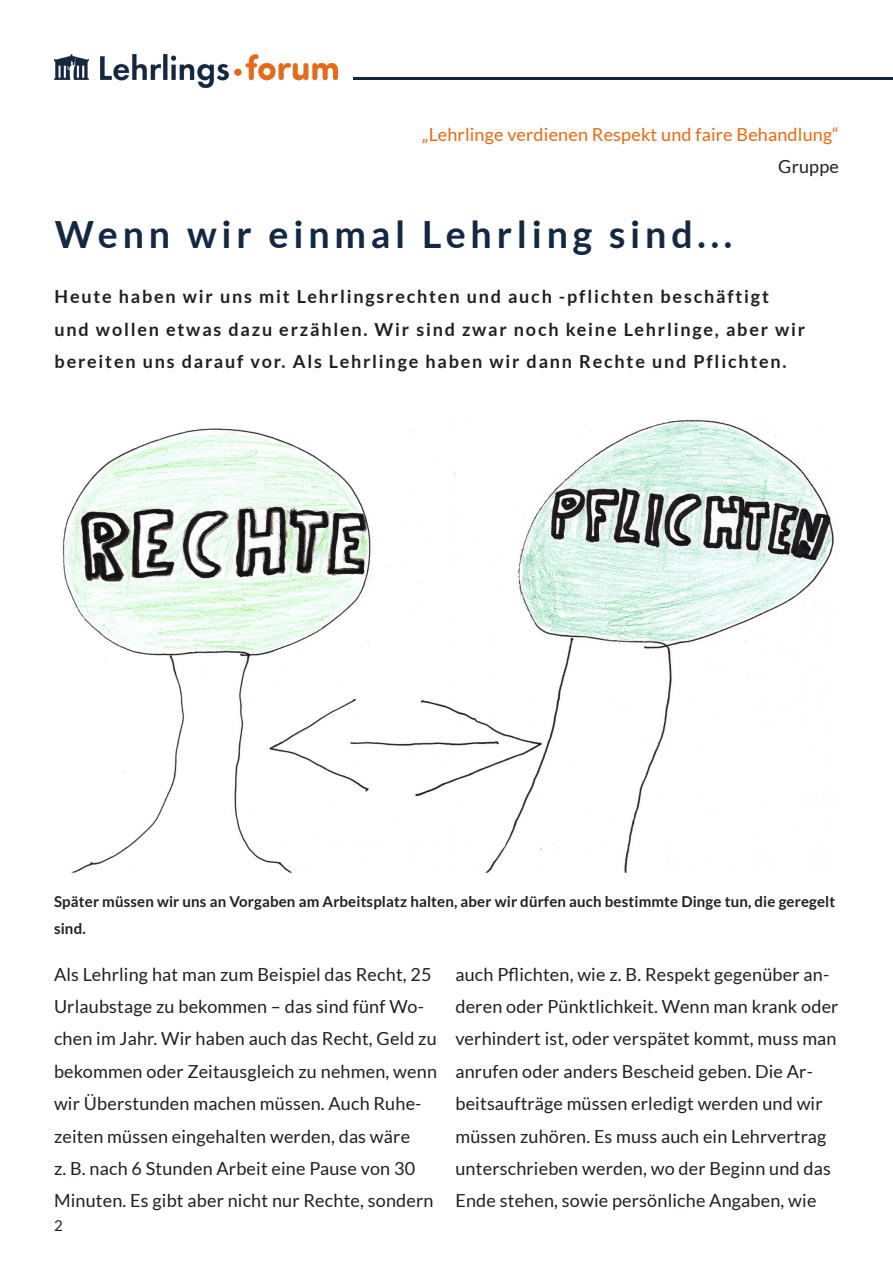
<style>
.page{position:relative;width:893px;height:1263px;background:#fff}
.page>*{position:absolute;margin:0;border:0;box-sizing:border-box;transform-origin:0 0}
.t1{font:700 37.5px "Lato";letter-spacing:.13em;color:#132843}
.t2{font:18px/32.4px "Lato";letter-spacing:.01em;color:#231f20}
.t3{font:700 18px/32.4px "Lato";letter-spacing:.1em;color:#231f20}
.t4{font:18px "Lato";letter-spacing:.01em;color:#f0680d}
.t5{font:700 15px/27px "Lato";letter-spacing:.01em;color:#231f20}
.t6{font:15px "Lato";color:#231f20}
</style>
<div class="page">
<hr style="left:354px;top:77px;width:539px;height:3px;background:#132843">
<img style="left:54px;top:54px;width:284px;height:34px">
<img style="left:62px;top:419px;width:772px;height:454px">
<p class="t4" style="left:422px;top:124px;width:419px">„Lehrlinge verdienen Respekt und faire Behandlung“</p>
<p class="t2" style="left:778px;top:150px;width:62px">Gruppe</p>
<p class="t1" style="left:55px;top:212px;width:679px">Wenn wir einmal Lehrling sind...</p>
<p class="t3" style="left:55px;top:280px;width:752px">Heute haben wir uns mit Lehrlingsrechten und auch -pflichten beschäftigt und wollen etwas dazu erzählen. Wir sind zwar noch keine Lehrlinge, aber wir bereiten uns darauf vor. Als Lehrlinge haben wir dann Rechte und Pflichten.</p>
<p class="t5" style="left:54px;top:888px;width:783px">Später müssen wir uns an Vorgaben am Arbeitsplatz halten, aber wir dürfen auch bestimmte Dinge tun, die geregelt sind.</p>
<p class="t2" style="left:54px;top:958px;width:384px">Als Lehrling hat man zum Beispiel das Recht, 25<br>Urlaubstage zu bekommen – das sind fünf Wo&shy;chen im Jahr. Wir haben auch das Recht, Geld zu bekommen oder Zeitausgleich zu nehmen, wenn wir Überstunden machen müssen. Auch Ruhe&shy;zeiten müssen eingehalten werden, das wäre<br>z. B. nach 6 Stunden Arbeit eine Pause von 30<br>Minuten. Es gibt aber nicht nur Rechte, sondern</p>
<p class="t2" style="left:455px;top:958px;width:385px">auch Pflichten, wie z. B. Respekt gegenüber an&shy;deren oder Pünktlichkeit. Wenn man krank oder verhindert ist, oder verspätet kommt, muss man anrufen oder anders Bescheid geben. Die Ar&shy;beitsaufträge müssen erledigt werden und wir müssen zuhören. Es muss auch ein Lehrvertrag unterschrieben werden, wo der Beginn und das Ende stehen, sowie persönliche Angaben, wie</p>
<p class="t6" style="left:54px;top:1218px;width:10px">2</p>
</div>
